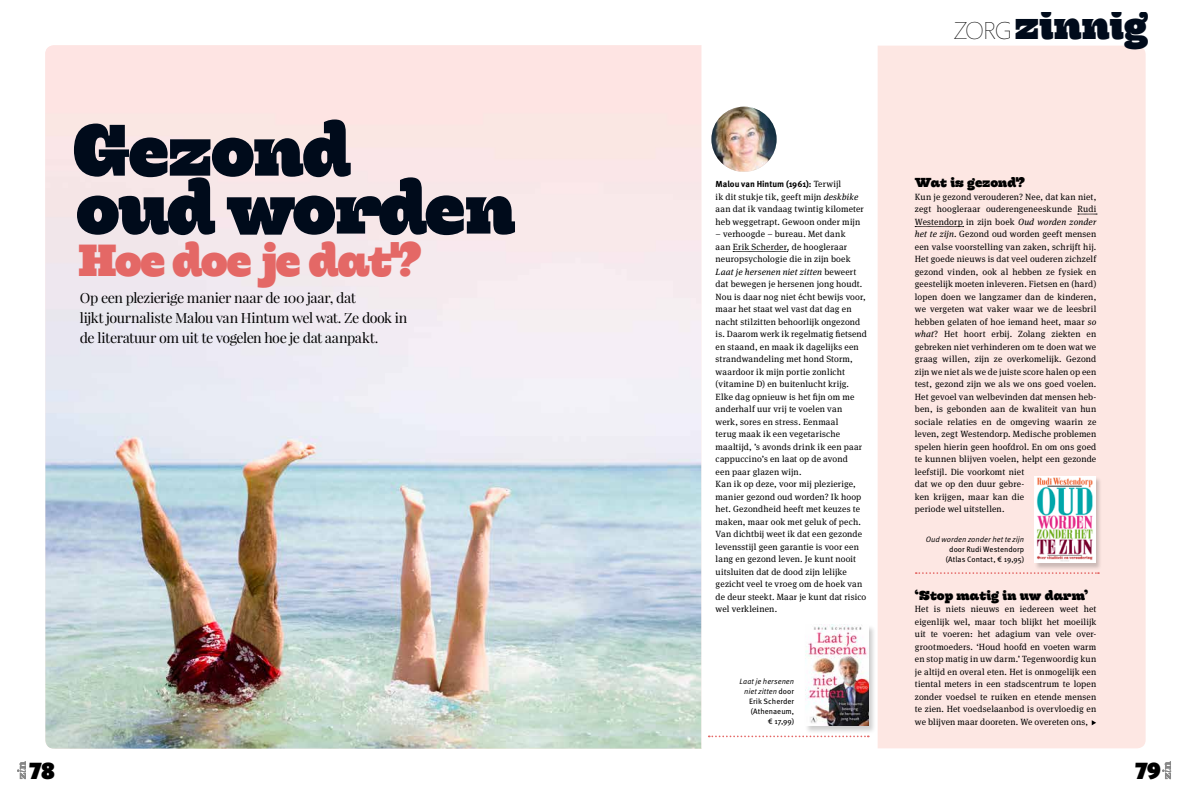
<style>
.page{position:relative;width:1191px;height:794px;background:#fff}
.page>*{position:absolute;margin:0;border:0;box-sizing:border-box;transform-origin:0 0}
.t1{font:700 72.6px/57.9px "Hernandez";letter-spacing:-.025em;color:#000b1b}
.t2{font:700 44.8px "Hernandez";letter-spacing:-.04em;color:#e46866}
.t3{font:700 40px "Hernandez";color:#000b1b}
.t4{font:900 24px "Mundo Sans Std";color:#000}
.t5{font:14px/20px "Playfair Display";letter-spacing:-.03em;color:#000}
.t6{font:700 13px "Hernandez";color:#000}
.t7{font:9px/12.5px "Meta Serif OT";letter-spacing:.015em;color:#000}
.t8{font:700 8.8px "Meta OT";letter-spacing:-.005em;color:#000}
.t9{font:7.8px/10px "Meta OT";color:#000;text-align:center}
.t10{font:italic 7.8px "Meta OT";color:#000}
.s1{font-family:"Mundo Sans Std";font-weight:200;font-size:25px;color:#000}
.s2{font-family:"Meta Serif OT";font-weight:400;font-size:9px}
.s3{font-style:italic}
</style>
<div class="page">
<img style="left:45px;top:45px;width:656px;height:703px">
<svg style="left:1162px;top:761px;width:9px;height:18px"></svg>
<div style="left:878px;top:46px;width:267px;height:702px;background:#fde7e3"></div>
<svg style="left:915px;top:572px;width:184px;height:2px"></svg>
<svg style="left:1091px;top:720px;width:5px;height:5px"></svg>
<svg style="left:17px;top:761px;width:9px;height:18px"></svg>
<div style="left:804px;top:624px;width:72px;height:110px;background:#000;opacity:.2"></div>
<img style="left:806px;top:624px;width:62px;height:101px">
<svg style="left:1077px;top:214px;width:20px;height:1px"></svg>
<svg style="left:915px;top:226px;width:48px;height:1px"></svg>
<svg style="left:733px;top:251px;width:54px;height:1px"></svg>
<img style="left:711px;top:107px;width:65px;height:65px">
<div style="left:1034px;top:476px;width:68px;height:94px;background:#000;opacity:.2"></div>
<img style="left:1034px;top:476px;width:61px;height:86px">
<svg style="left:708px;top:735px;width:160px;height:2px"></svg>
<h1 class="t1" style="left:73px;top:125px;width:445px">Gezond<br>oud worden</h1>
<h2 class="t2" style="left:79px;top:232px;width:345px">Hoe doe je dat?</h2>
<h3 class="t5" style="left:80px;top:288px;width:329px">Op een plezierige manier naar de 100 jaar, dat<br>lijkt journaliste Malou van Hintum wel wat. Ze dook in de literatuur om uit te vogelen hoe je dat aanpakt.</h3>
<h3 class="t3" style="left:953px;top:0;width:196px"><span class="s1">ZORG</span>zinnig</h3>
<p class="t8" style="left:715px;top:178px;width:127px">Malou van Hintum (1961): <span class="s2">Terwijl</span></p>
<p class="t7" style="left:715px;top:190px;width:150px">ik dit stukje tik, geeft mijn <span class="s3">deskbike </span>aan dat ik vandaag twintig kilometer heb weggetrapt. Gewoon onder mijn</p>
<p class="t7" style="left:715px;top:228px;width:153px">– verhoogde – bureau. Met dank<br>aan Erik Scherder, de hoogleraar neuropsychologie die in zijn boek <span class="s3">Laat je hersenen niet zitten</span> beweert dat bewegen je hersenen jong houdt.<br>Nou is daar nog niet écht bewijs voor, maar het staat wel vast dat dag en nacht stilzitten behoorlijk ongezond is. Daarom werk ik regelmatig fietsend en staand, en maak ik dagelijks een strandwandeling met hond Storm, waardoor ik mijn portie zonlicht (vitamine D) en buitenlucht krijg.<br>Elke dag opnieuw is het fijn om me anderhalf uur vrij te voelen van<br>werk, sores en stress. Eenmaal<br>terug maak ik een vegetarische maaltijd, ’s avonds drink ik een paar cappuccino’s en laat op de avond<br>een paar glazen wijn.<br>Kan ik op deze, voor mij plezierige, manier gezond oud worden? Ik hoop het. Gezondheid heeft met keuzes te maken, maar ook met geluk of pech.<br>Van dichtbij weet ik dat een gezonde levensstijl geen garantie is voor een lang en gezond leven. Je kunt nooit uitsluiten dat de dood zijn lelijke gezicht veel te vroeg om de hoek van de deur steekt. Maar je kunt dat risico wel verkleinen.</p>
<p class="t9" style="left:739px;top:676px;width:56px;text-align:right"><span class="s3">Laat je hersenen niet zitten</span> door<br>Erik Scherder (Athenaeum,<br>€ 17,99)</p>
<h3 class="t6" style="left:915px;top:174px;width:112px">Wat is gezond?</h3>
<p class="t7" style="left:915px;top:190px;width:183px">Kun je gezond verouderen? Nee, dat kan niet, zegt hoogleraar ouderengeneeskunde Rudi Westendorp in zijn boek <span class="s3">Oud worden zonder het te zijn</span>. Gezond oud worden geeft mensen een valse voorstelling van zaken, schrijft hij.<br>Het goede nieuws is dat veel ouderen zichzelf gezond vinden, ook al hebben ze fysiek en geestelijk moeten inleveren. Fietsen en (hard) lopen doen we langzamer dan de kinderen, we vergeten wat vaker waar we de leesbril hebben gelaten of hoe iemand heet, maar <span class="s3">so what</span>? Het hoort erbij. Zolang ziekten en gebreken niet verhinderen om te doen wat we graag willen, zijn ze overkomelijk. Gezond zijn we niet als we de juiste score halen op een test, gezond zijn we als we ons goed voelen.<br>Het gevoel van welbevinden dat mensen heb&shy;ben, is gebonden aan de kwaliteit van hun sociale relaties en de omgeving waarin ze leven, zegt Westendorp. Medische problemen spelen hierin geen hoofdrol. En om ons goed te kunnen blijven voelen, helpt een gezonde leefstijl. Die voorkomt niet<br>dat we op den duur gebre-<br>ken krijgen, maar kan die<br>periode wel uitstellen.</p>
<p class="t10" style="left:925px;top:535px;width:100px">Oud worden zonder het te zijn</p>
<p class="t9" style="left:945px;top:544px;width:80px">door Rudi Westendorp (Atlas Contact, € 19,95)</p>
<h3 class="t6" style="left:915px;top:587px;width:175px">‘Stop matig in uw darm’</h3>
<p class="t7" style="left:915px;top:603px;width:183px;text-align:justify">Het is niets nieuws en iedereen weet het eigenlijk wel, maar toch blijkt het moeilijk uit te voeren: het adagium van vele over&shy;grootmoeders. ‘Houd hoofd en voeten warm en stop matig in uw darm.’ Tegenwoordig kun je altijd en overal eten. Het is onmogelijk een tiental meters in een stadscentrum te lopen zonder voedsel te ruiken en etende mensen te zien. Het voedselaanbod is overvloedig en we blijven maar dooreten. We overeten ons,</p>
<h3 class="t4" style="left:28px;top:757px;width:28px">78</h3>
<h3 class="t4" style="left:1134px;top:757px;width:28px">79</h3>
</div>
